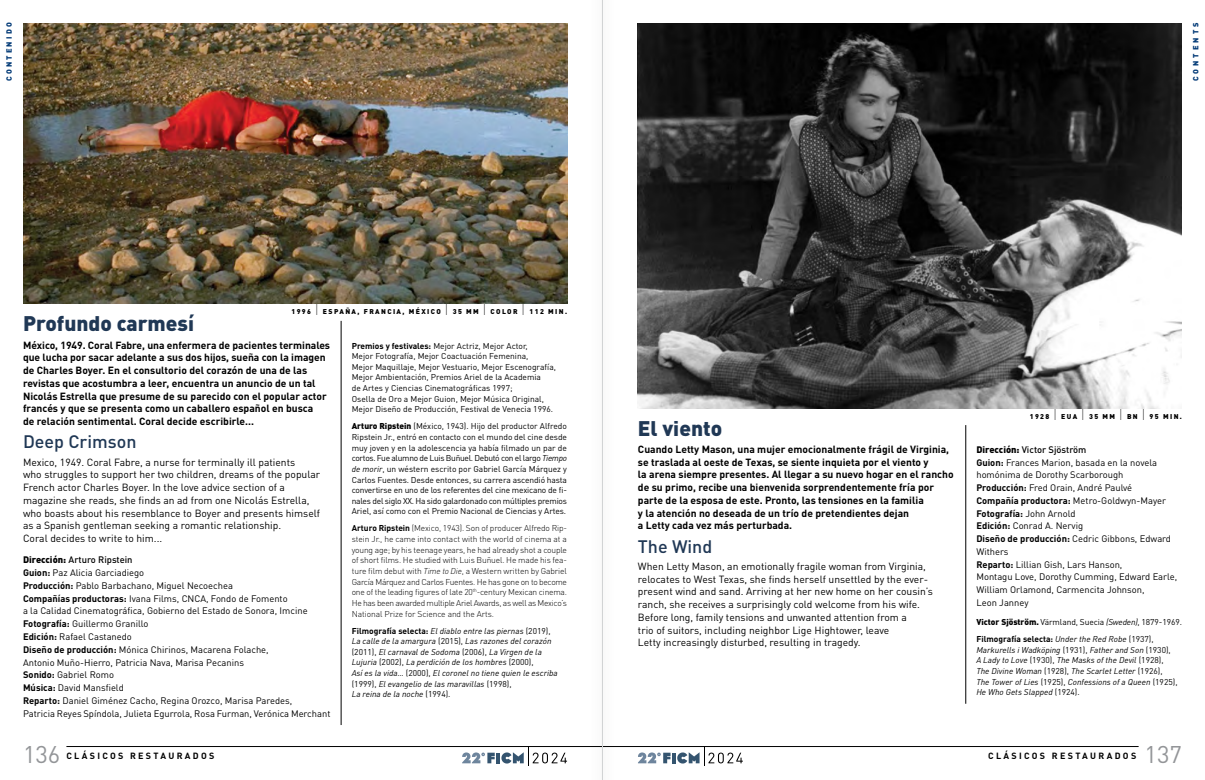
<style>
.page{position:relative;width:1205px;height:780px;background:#fff}
.page>*{position:absolute;margin:0;border:0;box-sizing:border-box;transform-origin:0 0}
.t1{font:23.88px "DIN Pro";color:#939598}
.t2{font:900 20.88px "DIN Pro";color:#203855}
.t3{font:500 17.88px "DIN Pro";color:#203855}
.t4{font:700 10.25px/12.8px "DIN Pro";color:#000}
.t5{font:10.25px/12.8px "DIN Pro";color:#000}
.t6{font:9.38px/12.8px "DIN Pro";color:#000}
.t7{font:700 9px "DIN Pro";letter-spacing:.26em;color:#000}
.t8{font:8.5px/10.6px "DIN Pro";color:#000}
.t9{font:italic 8.5px/10.6px "DIN";color:#000}
.t10{font:300 8.5px/10.6px "DIN Pro";letter-spacing:-.015em;color:#000}
.t11{font:900 7.5px "DIN Pro";letter-spacing:.295em;color:#003976}
.t12{font:900 7.5px "DIN Pro";letter-spacing:.4em;color:#003976}
.t13{font:900 7px "DIN Pro";letter-spacing:.2em;color:#000}
.s1{font-weight:300;font-size:13.5px}
.s2{font-weight:900}
.s3{font-weight:500}
.s4{font-weight:700}
.s5{font-family:"DIN";font-style:italic}
.s6{font-family:"DIN Pro";font-weight:700;font-style:normal}
.s7{font-family:"DIN Pro";font-style:normal}
</style>
<div class="page">
<hr style="left:66px;top:746px;width:536px;height:1px;background:#000">
<hr style="left:602px;top:746px;width:536px;height:1px;background:#000">
<hr style="left:672px;top:752px;width:4px;height:11px;background:#34546f">
<svg style="left:638px;top:752px;width:32px;height:11px"></svg>
<svg style="left:677px;top:747px;width:66px;height:18px"></svg>
<hr style="left:496px;top:752px;width:4px;height:11px;background:#34546f">
<svg style="left:462px;top:752px;width:33px;height:11px"></svg>
<svg style="left:501px;top:747px;width:66px;height:18px"></svg>
<hr style="left:965px;top:425px;width:1px;height:278px;background:#000">
<hr style="left:341px;top:321px;width:1px;height:404px;background:#000">
<img style="left:23px;top:23px;width:544px;height:281px">
<img style="left:638px;top:23px;width:544px;height:385px">
<div style="left:591px;top:0;width:23px;height:780px;background:#fbfbfb"></div>
<hr style="left:602px;top:0;width:1px;height:780px;background:#d1d3d4">
<p class="t11" style="left:4px;top:81px;width:60px;rotate:-90deg">CONTENIDO</p>
<p class="t12" style="left:1191px;top:81px;width:60px;rotate:-90deg">CONTENTS</p>
<p class="t13" style="left:291px;top:307px;width:277px">1996 <span class="s1">|</span> ESPAÑA, FRANCIA, MÉXICO <span class="s1">|</span> 35 MM <span class="s1">|</span> COLOR <span class="s1">|</span> 112 MIN.</p>
<h2 class="t2" style="left:23px;top:310px;width:173px">Profundo carmesí</h2>
<p class="t4" style="left:23px;top:338px;width:309px">México, 1949. Coral Fabre, una enfermera de pacientes terminales que lucha por sacar adelante a sus dos hijos, sueña con la imagen de Charles Boyer. En el consultorio del corazón de una de las revistas que acostumbra a leer, encuentra un anuncio de un tal Nicolás Estrella que presume de su parecido con el popular actor francés y que se presenta como un caballero español en busca<br>de relación sentimental. Coral decide escribirle...</p>
<h3 class="t3" style="left:23px;top:430px;width:115px">Deep Crimson</h3>
<p class="t5" style="left:23px;top:455px;width:299px">Mexico, 1949. Coral Fabre, a nurse for terminally ill patients<br>who struggles to support her two children, dreams of the popular French actor Charles Boyer. In the love advice section of a magazine she reads, she finds an ad from one Nicolás Estrella, who boasts about his resemblance to Boyer and presents himself as a Spanish gentleman seeking a romantic relationship.<br>Coral decides to write to him...</p>
<p class="t6" style="left:23px;top:553px;width:309px"><span class="s2">Dirección:</span> <span class="s3">Arturo Ripstein<br></span><span class="s4">Guion:</span> Paz Alicia Garciadiego<br><span class="s4">Producción:</span> Pablo Barbachano, Miguel Necoechea<br><span class="s4">Compañías productoras:</span> Ivana Films, CNCA, Fondo de Fomento<br>a la Calidad Cinematográfica, Gobierno del Estado de Sonora, Imcine <span class="s4">Fotografía:</span> Guillermo Granillo<br><span class="s4">Edición:</span> Rafael Castanedo<br><span class="s4">Diseño de producción:</span> Mónica Chirinos, Macarena Folache,<br>Antonio Muño-Hierro, Patricia Nava, Marisa Pecanins<br><span class="s4">Sonido:</span> Gabriel Romo<br><span class="s4">Música:</span> David Mansfield<br><span class="s4">Reparto:</span> Daniel Giménez Cacho, Regina Orozco, Marisa Paredes,<br>Patricia Reyes Spíndola, Julieta Egurrola, Rosa Furman, Verónica Merchant</p>
<p class="t8" style="left:352px;top:340px;width:206px"><span class="s4">Premios y festivales:</span> Mejor Actriz, Mejor Actor,<br>Mejor Fotografía, Mejor Coactuación Femenina,<br>Mejor Maquillaje, Mejor Vestuario, Mejor Escenografía, Mejor Ambientación, Premios Ariel de la Academia<br>de Artes y Ciencias Cinematográficas 1997;<br>Osella de Oro a Mejor Guion, Mejor Música Original, Mejor Diseño de Producción, Festival de Venecia 1996.</p>
<p class="t8" style="left:352px;top:420px;width:217px;text-align:justify"><span class="s2">Arturo Ripstein</span> (México, 1943). Hijo del productor Alfredo Ripstein Jr., entró en contacto con el mundo del cine desde muy joven y en la adolescencia ya había filmado un par de cortos. Fue alumno de Luis Buñuel. Debutó con el largo <span class="s5">Tiempo de morir</span>, un wéstern escrito por Gabriel García Márquez y Carlos Fuentes. Desde entonces, su carrera ascendió hasta convertirse en uno de los referentes del cine mexicano de fi&shy;nales del siglo XX. Ha sido galardonado con múltiples premios Ariel, así como con el Premio Nacional de Ciencias y Artes.</p>
<p class="t10" style="left:352px;top:522px;width:217px"><span class="s4">Arturo Ripstein</span> (Mexico, 1943). Son of producer Alfredo Rip&shy;stein Jr., he came into contact with the world of cinema at a young age; by his teenage years, he had already shot a couple of short films. He studied with Luis Buñuel. He made his fea&shy;ture film debut with <span class="s5">Time to Die</span>, a Western written by Gabriel García Márquez and Carlos Fuentes. He has gone on to become one of the leading figures of late 20<sup>th</sup>-century Mexican cinema.<br>He has been awarded multiple Ariel Awards, as well as Mexico’s National Prize for Science and the Arts.</p>
<p class="t9" style="left:352px;top:625px;width:208px"><span class="s6">Filmografía selecta:</span> El diablo entre las piernas <span class="s7">(2019), </span>La calle de la amargura <span class="s7">(2015),</span> Las razones del corazón <span class="s7">(2011),</span> El carnaval de Sodoma <span class="s7">(2006),</span> La Virgen de la Lujuria <span class="s7">(2002),</span> La perdición de los hombres <span class="s7">(2000),<br></span>Así es la vida… <span class="s7">(2000),</span> El coronel no tiene quien le escriba <span class="s7">(1999),</span> El evangelio de las maravillas <span class="s7">(1998),<br></span>La reina de la noche <span class="s7">(1994).</span></p>
<h2 class="t2" style="left:638px;top:414px;width:86px">El viento</h2>
<p class="t4" style="left:638px;top:442px;width:317px">Cuando Letty Mason, una mujer emocionalmente frágil de Virginia, se traslada al oeste de Texas, se siente inquieta por el viento y<br>la arena siempre presentes. Al llegar a su nuevo hogar en el rancho de su primo, recibe una bienvenida sorprendentemente fría por parte de la esposa de este. Pronto, las tensiones en la familia<br>y la atención no deseada de un trío de pretendientes dejan<br>a Letty cada vez más perturbada.</p>
<h3 class="t3" style="left:638px;top:534px;width:76px">The Wind</h3>
<p class="t5" style="left:638px;top:559px;width:297px">When Letty Mason, an emotionally fragile woman from Virginia, relocates to West Texas, she finds herself unsettled by the ever&shy;present wind and sand. Arriving at her new home on her cousin’s ranch, she receives a surprisingly cold welcome from his wife.<br>Before long, family tensions and unwanted attention from a<br>trio of suitors, including neighbor Lige Hightower, leave<br>Letty increasingly disturbed, resulting in tragedy.</p>
<p class="t13" style="left:1030px;top:411px;width:154px">1928 <span class="s1">|</span> EUA <span class="s1">|</span> 35 MM <span class="s1">|</span> BN <span class="s1">|</span> 95 MIN.</p>
<p class="t6" style="left:976px;top:442px;width:202px"><span class="s2">Dirección:</span> <span class="s3">Victor Sjöström<br></span><span class="s4">Guion:</span> Frances Marion, basada en la novela homónima de Dorothy Scarborough<br><span class="s4">Producción:</span> Fred Orain, André Paulvé<br><span class="s4">Compañía productora:</span> Metro-Goldwyn-Mayer<br><span class="s4">Fotografía:</span> John Arnold<br><span class="s4">Edición:</span> Conrad A. Nervig<br><span class="s4">Diseño de producción:</span> Cedric Gibbons, Edward<br>Withers<br><span class="s4">Reparto:</span> Lillian Gish, Lars Hanson,<br>Montagu Love, Dorothy Cumming, Edward Earle,<br>William Orlamond, Carmencita Johnson,<br>Leon Janney</p>
<p class="t8" style="left:976px;top:613px;width:207px;line-height:17px"><span class="s2">Victor Sjöström.</span> Värmland, Suecia <span class="s5">(Sweden)</span>, 1879-1969.<br><span class="s4">Filmografía selecta:</span> <span class="s5">Under the Red Robe</span> (1937),</p>
<p class="t9" style="left:976px;top:644px;width:203px">Markurells i Wadköping <span class="s7">(1931),</span> Father and Son <span class="s7">(1930), </span>A Lady to Love <span class="s7">(1930),</span> The Masks of the Devil <span class="s7">(1928), </span>The Divine Woman <span class="s7">(1928),</span> The Scarlet Letter <span class="s7">(1926), </span>The Tower of Lies <span class="s7">(1925),</span> Confessions of a Queen <span class="s7">(1925), </span>He Who Gets Slapped <span class="s7">(1924).</span></p>
<h1 class="t1" style="left:23px;top:738px;width:39px">136</h1>
<p class="t7" style="left:66px;top:749px;width:150px">CLÁSICOS RESTAURADOS</p>
<p class="t7" style="left:988px;top:749px;width:150px">CLÁSICOS RESTAURADOS</p>
<h1 class="t1" style="left:1144px;top:738px;width:39px">137</h1>
</div>
